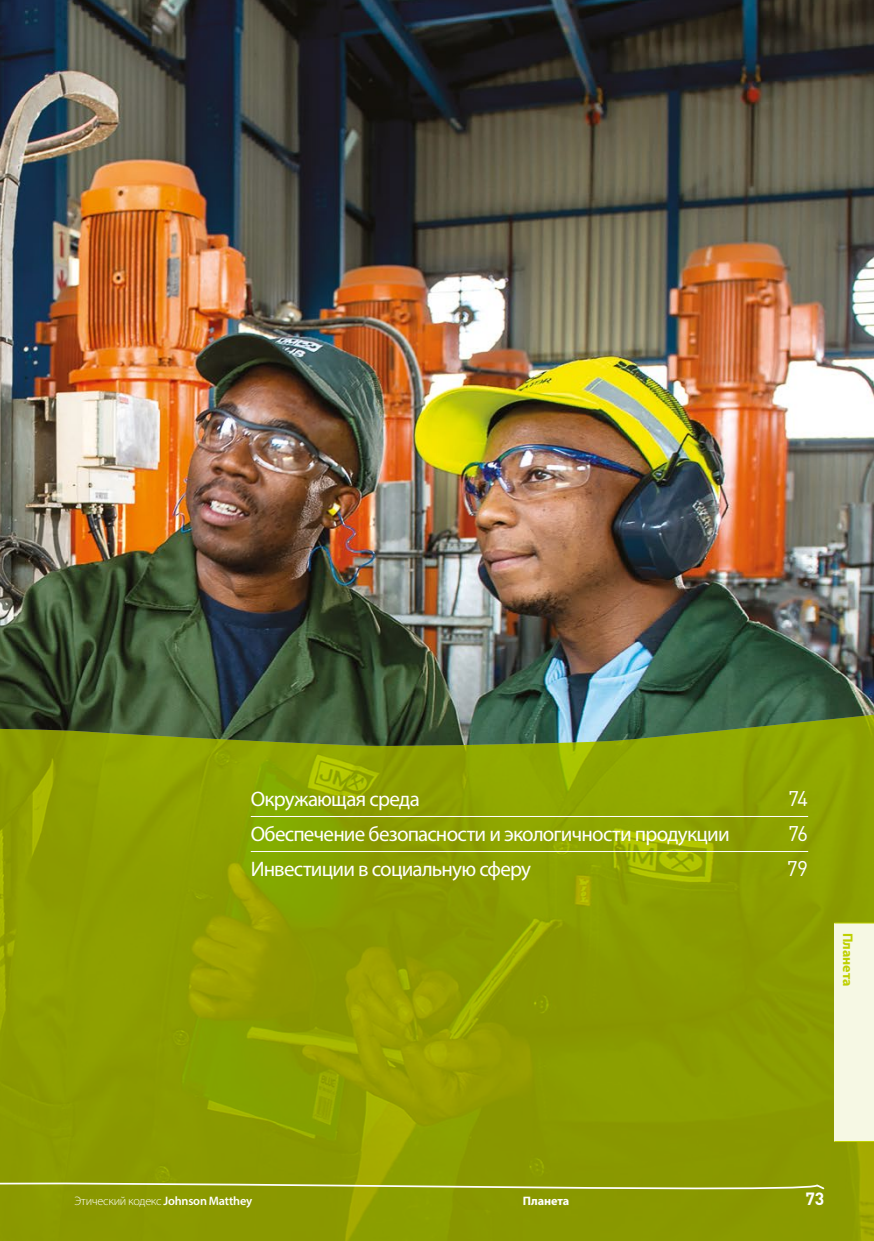
<style>
.page{position:relative;width:874px;height:1241px;background:#fff}
.page>*{position:absolute;margin:0;border:0;box-sizing:border-box;transform-origin:0 0}
.t1{font:21px "Myriad Pro";letter-spacing:-.035em;color:#fff}
.t2{font:21px "DIN";color:#fff}
.t3{font:700 17.5px "DIN";color:#fff}
.t4{font:700 14px "Myriad Pro";letter-spacing:-.005em;color:#bed000}
.t5{font:300 12.25px "Myriad Pro";letter-spacing:-.025em;color:#fff}
.t6{font:700 12.25px "Myriad Pro";letter-spacing:-.01em;color:#fff}
.s1{font-weight:600}
</style>
<div class="page">
<img style="left:0;top:0;width:873px;height:713px">
<svg style="left:0;top:713px;width:873px;height:527px;background:#8a9b04"></svg>
<hr style="left:251px;top:815px;width:556px;height:1px;background:#fff">
<hr style="left:251px;top:850px;width:556px;height:1px;background:#fff">
<div style="left:833px;top:922px;width:40px;height:219px;background:#f6f8e4"></div>
<hr style="left:833px;top:922px;width:40px;height:1px;background:#bed000">
<hr style="left:833px;top:1140px;width:40px;height:1px;background:#bed000">
<svg style="left:0;top:1173px;width:823px;height:22px;background:#94a114"></svg>
<p class="t1" style="left:251px;top:785px;width:170px">Окружающая среда</p>
<p class="t2" style="left:787px;top:784px;width:22px">74</p>
<p class="t1" style="left:251px;top:820px;width:480px">Обеспечение безопасности и экологичности продукции</p>
<p class="t2" style="left:787px;top:819px;width:22px">76</p>
<p class="t1" style="left:251px;top:855px;width:281px">Инвестиции в социальную сферу</p>
<p class="t2" style="left:786px;top:854px;width:23px">79</p>
<p class="t4" style="left:856px;top:932px;width:55px;rotate:90deg">Планета</p>
<p class="t5" style="left:74px;top:1193px;width:179px">Этический кодекс <span class="s1">Johnson Matthey</span></p>
<p class="t6" style="left:522px;top:1192px;width:48px">Планета</p>
<p class="t3" style="left:805px;top:1186px;width:20px">73</p>
</div>
